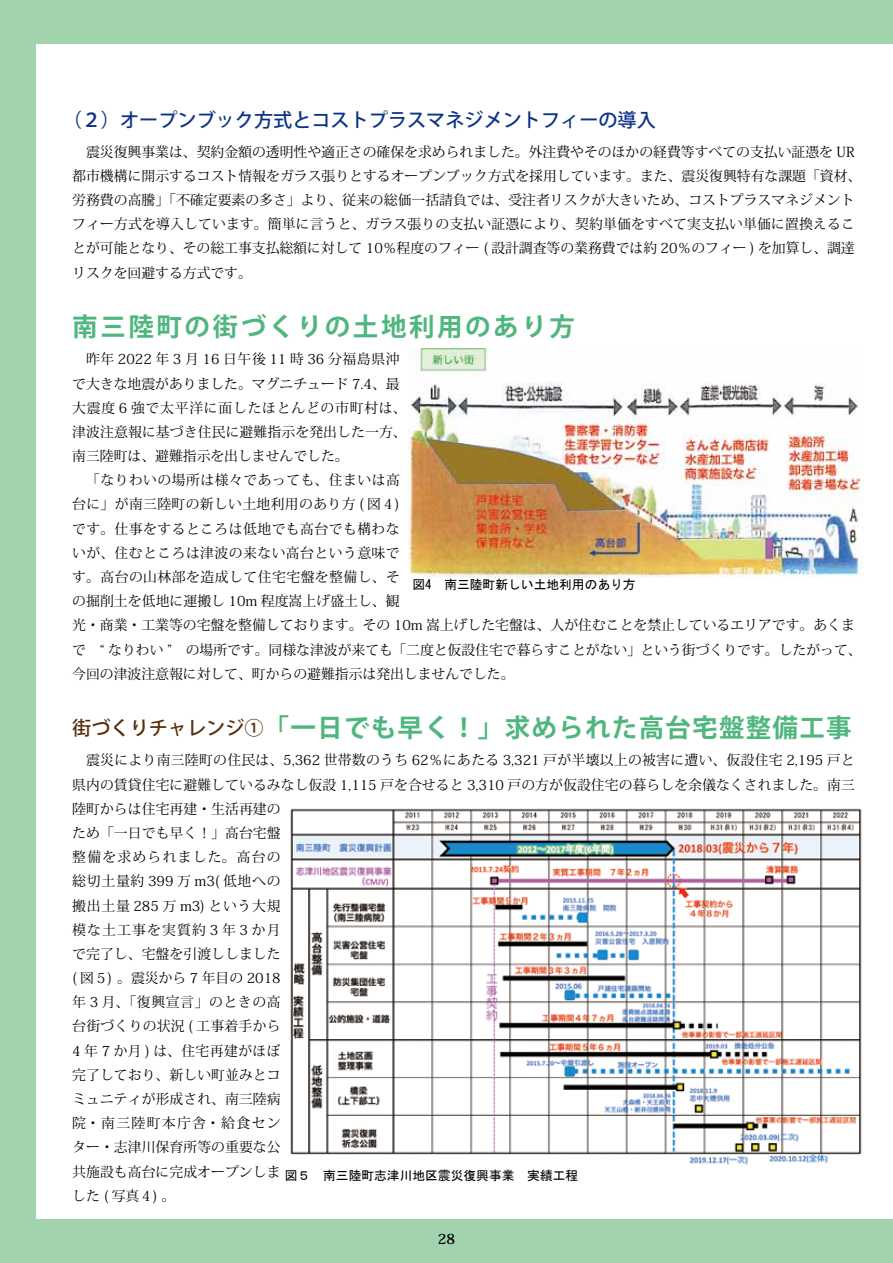
<style>
.page{position:relative;width:893px;height:1263px;background:#a1d3ad}
.page>*{position:absolute;margin:0;border:0;box-sizing:border-box;transform-origin:0 0}
.t1{font:700 25.5px "Koz Go Pro";letter-spacing:.05em;color:#4fb77d}
.t2{font:700 25.5px "Koz Go Pro";letter-spacing:.1em;color:#4fb77d}
.t3{font:500 19.2px "Koz Go Pro";color:#0c3388}
.t4{font:13.8px/24.2px "Koz Min Pro";letter-spacing:.005em;color:#000}
.t5{font:700 13.8px "Koz Min Pro";color:#000}
.t6{font:12.75px "MS Gothic";color:#000}
.s1{font-weight:500;font-size:19.2px;color:#572e07}
</style>
<div class="page">
<div style="left:36px;top:44px;width:857px;height:1175px;background:#fff"></div>
<img style="left:408px;top:348px;width:455px;height:230px">
<img style="left:290px;top:808px;width:572px;height:357px">
<h2 class="t3" style="left:63px;top:108px;width:595px">（２）オープンブック方式とコストプラスマネジメントフィーの導入</h2>
<p class="t4" style="left:72px;top:139px;width:791px">　震災復興事業は、契約金額の透明性や適正さの確保を求められました。外注費やそのほかの経費等すべての支払い証憑を UR都市機構に開示するコスト情報をガラス張りとするオープンブック方式を採用しています。また、震災復興特有な課題「資材、労務費の高騰」「不確定要素の多さ」より、従来の総価一括請負では、受注者リスクが大きいため、コストプラスマネジメントフィー方式を導入しています。簡単に言うと、ガラス張りの支払い証憑により、契約単価をすべて実支払い単価に置換えることが可能となり、その総工事支払総額に対して 10％程度のフィー ( 設計調査等の業務費では約 20％のフィー ) を加算し、調達リスクを回避する方式です。</p>
<h1 class="t2" style="left:72px;top:311px;width:504px">南三陸町の街づくりの土地利用のあり方</h1>
<p class="t4" style="left:72px;top:347px;width:336px;text-indent:14px">昨年 2022 年 3 月 16 日午後 11 時 36 分福島県沖で大きな地震がありました。マグニチュード 7.4、最大震度 6 強で太平洋に面したほとんどの市町村は、津波注意報に基づき住民に避難指示を発出した一方、南三陸町は、避難指示を出しませんでした。</p>
<p class="t4" style="left:72px;top:468px;width:791px;text-indent:14px">「なりわいの場所は様々であっても、住まいは高<br>台に」が南三陸町の新しい土地利用のあり方 ( 図４)<br>です。仕事をするところは低地でも高台でも構わな<br>いが、住むところは津波の来ない高台という意味で<br>す。高台の山林部を造成して住宅宅盤を整備し、そ<br>の掘削土を低地に運搬し 10m 程度嵩上げ盛土し、観<br>光・商業・工業等の宅盤を整備しております。その 10m 嵩上げした宅盤は、人が住むことを禁止しているエリアです。あくまで　“ なりわい ”　の場所です。同様な津波が来ても「二度と仮設住宅で暮らすことがない」という街づくりです。したがって、今回の津波注意報に対して、町からの避難指示は発出しませんでした。</p>
<h1 class="t1" style="left:72px;top:712px;width:781px"><span class="s1">街づくりチャレンジ①</span>「一日でも早く！」求められた高台宅盤整備工事</h1>
<p class="t4" style="left:72px;top:748px;width:784px;text-indent:14px">震災により南三陸町の住民は、5,362 世帯数のうち 62％にあたる 3,321 戸が半壊以上の被害に遭い、仮設住宅 2,195 戸と県内の賃貸住宅に避難しているみなし仮設 1,115 戸を合せると 3,310 戸の方が仮設住宅の暮らしを余儀なくされました。南三陸町からは住宅再建・生活再建の<br>ため「一日でも早く！」高台宅盤<br>整備を求められました。高台の<br>総切土量約 399 万 m3( 低地への<br>搬出土量 285 万 m3) という大規<br>模な土工事を実質約 3 年 3 か月<br>で完了し、宅盤を引渡ししました<br>( 図５) 。震災から 7 年目の 2018<br>年 3 月、「復興宣言」のときの高<br>台街づくりの状況 ( 工事着手から<br>4 年 7 か月 ) は、住宅再建がほぼ<br>完了しており、新しい町並みとコ<br>ミュニティが形成され、南三陸病<br>院・南三陸町本庁舎・給食セン<br>ター・志津川保育所等の重要な公<br>共施設も高台に完成オープンしま<br>した ( 写真４) 。</p>
<p class="t6" style="left:412px;top:578px;width:225px">図4　南三陸町新しい土地利用のあり方</p>
<p class="t6" style="left:285px;top:1169px;width:295px">図５　南三陸町志津川地区震災復興事業　実績工程</p>
<p class="t5" style="left:438px;top:1229px;width:19px">28</p>
</div>
